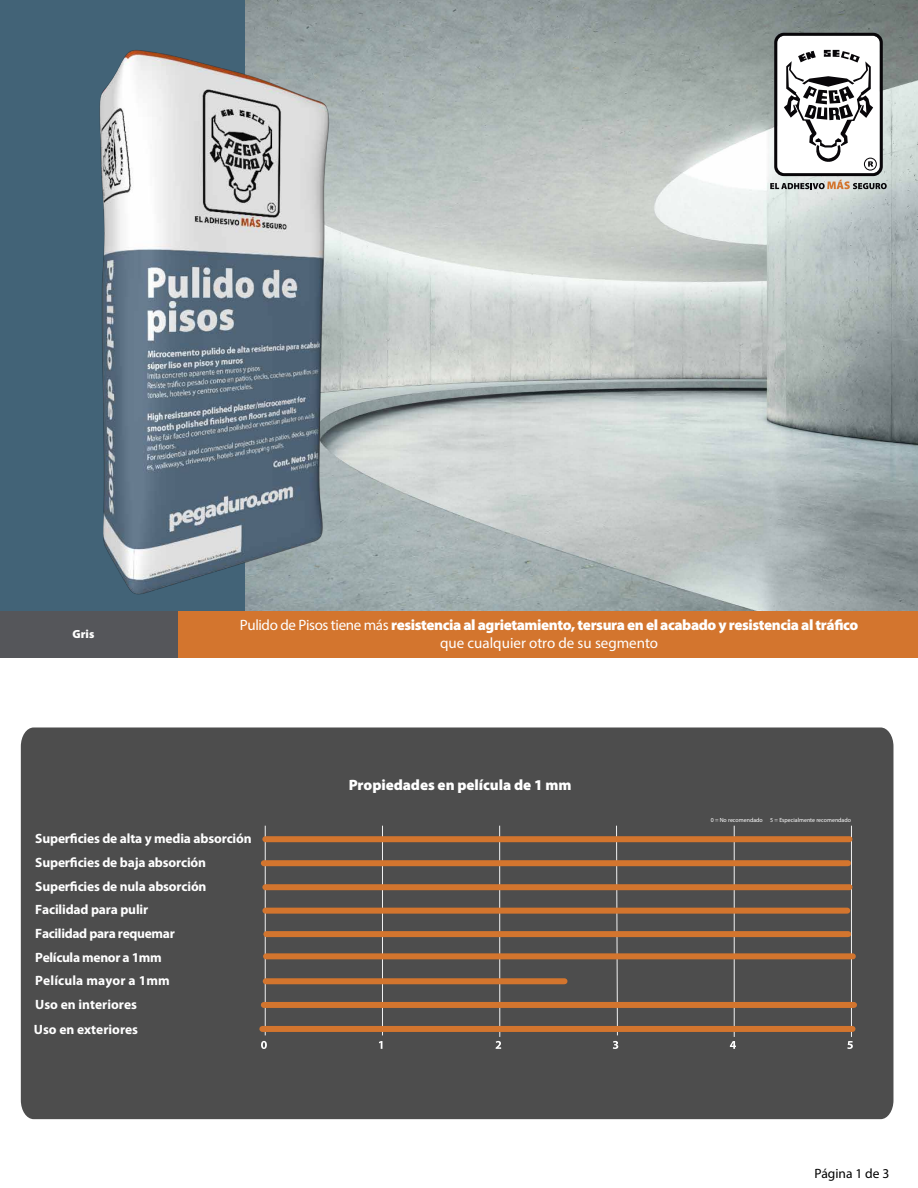
<style>
.page{position:relative;width:918px;height:1188px;background:#fff}
.page>*{position:absolute;margin:0;border:0;box-sizing:border-box;transform-origin:0 0}
.t1{font:900 15px/18px "Myriad Pro";letter-spacing:-.025em;color:#fff;text-align:center}
.t2{font:900 15px "Myriad Pro";letter-spacing:-.005em;color:#fff}
.t3{font:700 13.5px/23.5px "Myriad Pro";letter-spacing:-.01em;color:#fff}
.t4{font:13.5px "Myriad Pro";color:#000}
.t5{font:900 11.85px "Myriad Pro";color:#fff}
.t6{font:6px "Myriad Pro";color:#fff}
.s1{font-weight:400}
</style>
<div class="page">
<img style="left:244px;top:0;width:674px;height:611px">
<div style="left:0;top:611px;width:239px;height:47px;background:#55565a"></div>
<div style="left:21px;top:728px;width:872px;height:391px;background:#4d4d4d"></div>
<hr style="left:265px;top:826px;width:1px;height:209px;background:#f2f2f2">
<hr style="left:734px;top:826px;width:1px;height:211px;background:#f2f2f2">
<hr style="left:851px;top:826px;width:1px;height:211px;background:#f2f2f2">
<hr style="left:499px;top:826px;width:1px;height:211px;background:#f2f2f2">
<hr style="left:382px;top:826px;width:1px;height:209px;background:#f2f2f2">
<svg style="left:261px;top:1041px;width:6px;height:8px"></svg>
<svg style="left:379px;top:1041px;width:3px;height:8px"></svg>
<svg style="left:496px;top:1041px;width:5px;height:8px"></svg>
<svg style="left:613px;top:825px;width:5px;height:224px"></svg>
<svg style="left:730px;top:1041px;width:6px;height:8px"></svg>
<svg style="left:847px;top:1041px;width:6px;height:8px"></svg>
<div style="left:265px;top:836px;width:585px;height:6px;background:#d3752e"></div>
<div style="left:265px;top:908px;width:582px;height:6px;background:#d3752e"></div>
<div style="left:266px;top:931px;width:582px;height:6px;background:#d3752e"></div>
<div style="left:266px;top:953px;width:587px;height:6px;background:#d3752e"></div>
<div style="left:266px;top:978px;width:299px;height:6px;background:#d3752e"></div>
<div style="left:264px;top:1002px;width:590px;height:6px;background:#d3752e"></div>
<svg style="left:770px;top:33px;width:117px;height:156px"></svg>
<div style="left:179px;top:611px;width:739px;height:47px;background:#d3752e"></div>
<div style="left:0;top:0;width:244px;height:611px;background:#426377"></div>
<div style="left:262px;top:1026px;width:591px;height:6px;background:#d3752e"></div>
<div style="left:264px;top:860px;width:584px;height:6px;background:#d3752e"></div>
<div style="left:265px;top:884px;width:585px;height:6px;background:#d3752e"></div>
<img style="left:99px;top:38px;width:331px;height:578px">
<p class="t5" style="left:72px;top:627px;width:23px">Gris</p>
<p class="t1" style="left:240px;top:616px;width:620px"><span class="s1">Pulido de Pisos tiene más</span> resistencia al agrietamiento, tersura en el acabado y resistencia al tráfico <span class="s1">que cualquier otro de su segmento</span></p>
<p class="t2" style="left:349px;top:776px;width:224px">Propiedades en película de 1 mm</p>
<p class="t6" style="left:711px;top:816px;width:54px">0 = No recomendado</p>
<p class="t6" style="left:770px;top:816px;width:82px">5 = Especialmente recomendado</p>
<p class="t3" style="left:35px;top:827px;width:218px">Superficies de alta y media absorción<br>Superficies de baja absorción<br>Superficies de nula absorción</p>
<p class="t3" style="left:35px;top:898px;width:141px">Facilidad para pulir<br>Facilidad para requemar<br>Película menor a 1mm<br>Película mayor a 1mm<br>Uso en interiores</p>
<p class="t3" style="left:34px;top:1018px;width:106px">Uso en exteriores</p>
<p class="t4" style="left:815px;top:1165px;width:76px">Página 1 de 3</p>
</div>
